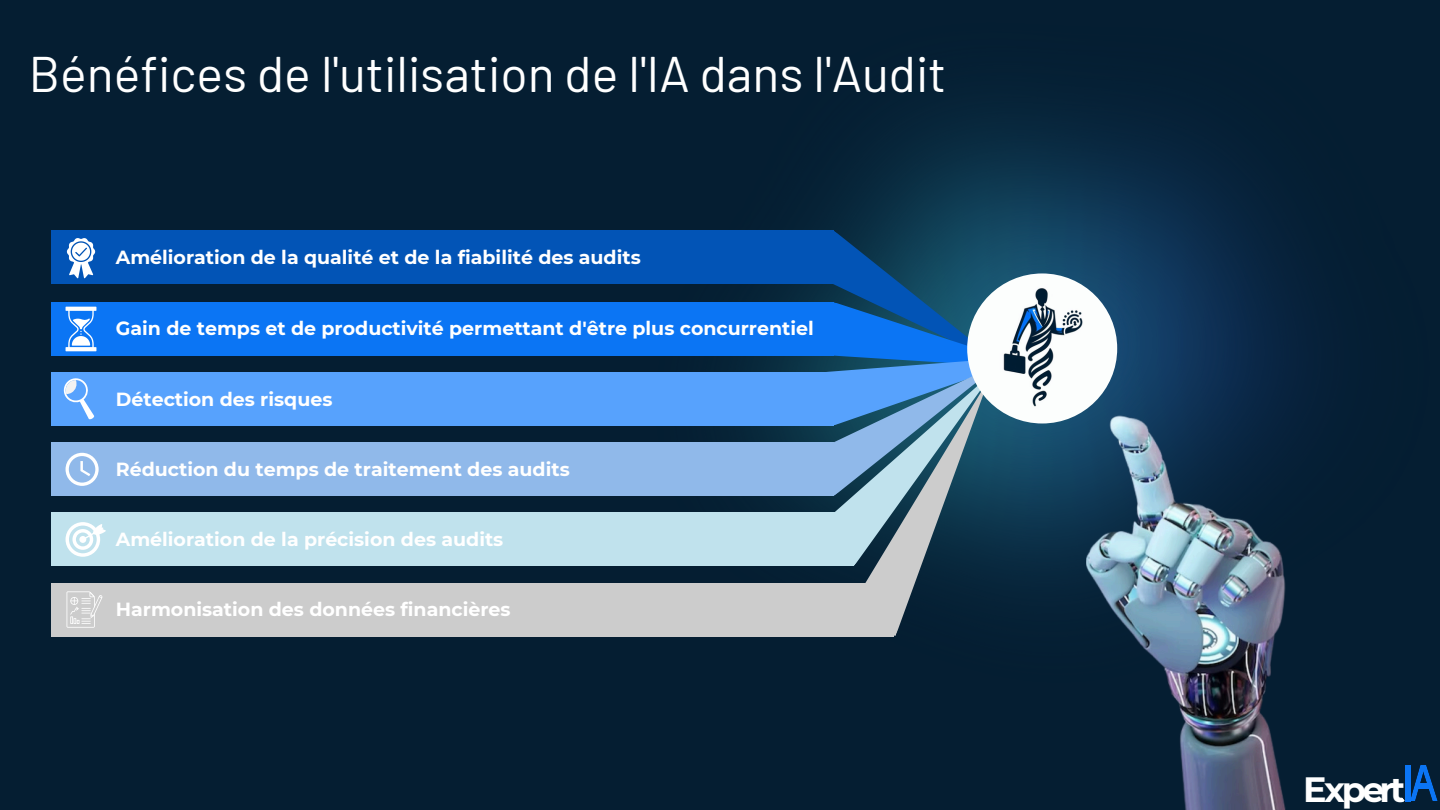
<style>
.page{position:relative;width:1440px;height:810px;background:#051e32}
.page>*{position:absolute;margin:0;border:0;box-sizing:border-box;transform-origin:0 0}
.t1{font:50px "Barlow";color:#fff}
.t2{font:700 35.1px "Montserrat";letter-spacing:-.105em;color:#fff}
.t3{font:700 19px "Montserrat";color:#fff}
</style>
<div class="page">
<img style="left:632px;top:120px;width:672px;height:517px">
<img style="left:1086px;top:415px;width:205px;height:395px">
<svg style="left:1405px;top:765px;width:33px;height:37px"></svg>
<div style="left:1406px;top:765px;width:5px;height:37px;background:#0b75f4"></div>
<div style="left:51px;top:231px;width:783px;height:53px;background:#0254b6"></div>
<svg style="left:67px;top:238px;width:28px;height:40px"></svg>
<div style="left:51px;top:302px;width:783px;height:54px;background:#0b75f4"></div>
<svg style="left:66px;top:307px;width:30px;height:44px"></svg>
<div style="left:51px;top:372px;width:783px;height:54px;background:#57a2fd"></div>
<svg style="left:63px;top:378px;width:32px;height:42px"></svg>
<div style="left:51px;top:443px;width:783px;height:53px;background:#90b9ea"></div>
<svg style="left:66px;top:453px;width:33px;height:33px"></svg>
<div style="left:51px;top:513px;width:803px;height:53px;background:#c0e2ed"></div>
<svg style="left:66px;top:522px;width:40px;height:35px"></svg>
<div style="left:51px;top:583px;width:843px;height:53px;background:#ccc"></div>
<svg style="left:67px;top:591px;width:36px;height:36px"></svg>
<svg style="left:808px;top:231px;width:229px;height:405px"></svg>
<img style="left:967px;top:273px;width:150px;height:151px;border-radius:50%">
<p class="t1" style="left:29px;top:42px;width:919px">Bénéfices de l'utilisation de l'IA dans l'Audit</p>
<p class="t3" style="left:116px;top:246px;width:526px">Amélioration de la qualité et de la fiabilité des audits</p>
<p class="t3" style="left:116px;top:317px;width:700px">Gain de temps et de productivité permettant d'être plus concurrentiel</p>
<p class="t3" style="left:116px;top:387px;width:218px">Détection des risques</p>
<p class="t3" style="left:116px;top:457px;width:455px">Réduction du temps de traitement des audits</p>
<p class="t3" style="left:116px;top:527px;width:389px">Amélioration de la précision des audits</p>
<p class="t3" style="left:116px;top:598px;width:396px">Harmonisation des données financières</p>
<p class="t2" style="left:1303px;top:768px;width:104px">Expert</p>
</div>
